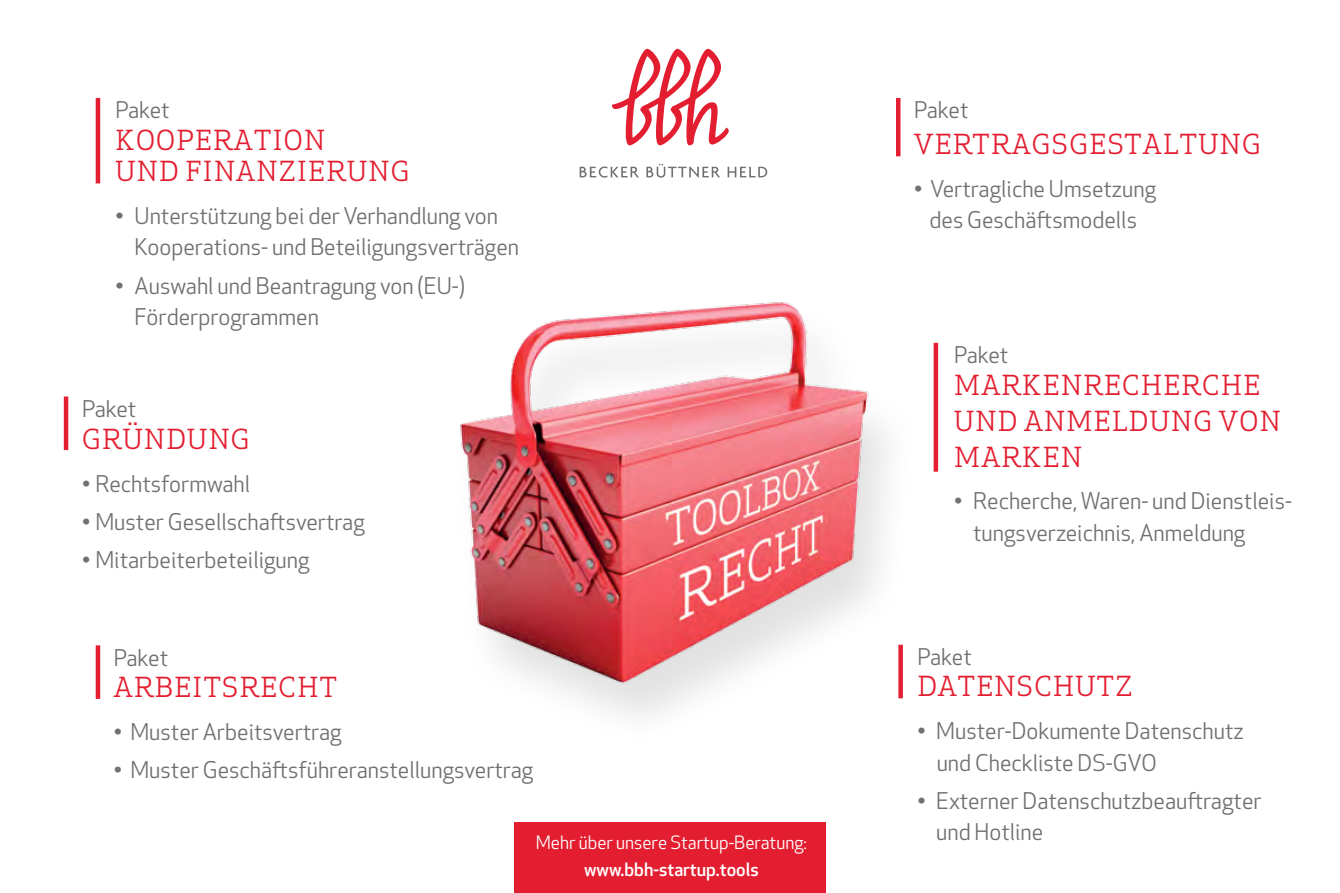
<style>
.page{position:relative;width:1340px;height:893px;background:#fff}
.page>*{position:absolute;margin:0;border:0;box-sizing:border-box;transform-origin:0 0}
.t1{font:27px/36px "Apex Serif";letter-spacing:.05em;color:#e31e30}
.t2{font:22.5px/31.5px "Apex New";color:#706f71}
.t3{font:18px "Apex New";color:#fff}
.t4{font:500 18px "Apex New";color:#fff}
</style>
<div class="page">
<img style="left:460px;top:302px;width:476px;height:414px">
<div style="left:514px;top:823px;width:311px;height:70px;background:#e31e30"></div>
<svg style="left:612px;top:49px;width:116px;height:96px"></svg>
<svg style="left:579px;top:164px;width:188px;height:14px"></svg>
<hr style="left:96px;top:98px;width:4px;height:85px;background:#e31e30">
<hr style="left:96px;top:645px;width:4px;height:54px;background:#e31e30">
<hr style="left:896px;top:98px;width:4px;height:58px;background:#e31e30">
<div style="left:933px;top:343px;width:5px;height:129px;background:#e31e30"></div>
<svg style="left:898px;top:645px;width:4px;height:53px"></svg>
<hr style="left:64px;top:396px;width:4px;height:54px;background:#e31e30">
<p class="t2" style="left:115px;top:94px;width:56px">Paket</p>
<p class="t1" style="left:115px;top:124px;width:295px;line-height:31.5px">KOOPERATION<br>UND FINANZIERUNG</p>
<p class="t2" style="left:135px;top:200px;width:386px;text-indent:-19px">• Unterstützung bei der Verhandlung von<br>Kooperations- und Beteiligungsverträgen</p>
<p class="t2" style="left:135px;top:270px;width:332px;text-indent:-19px">• Auswahl und Beantragung von (EU-)<br>Förderprogrammen</p>
<p class="t2" style="left:82px;top:393px;width:56px">Paket</p>
<p class="t1" style="left:82px;top:421px;width:169px">GRÜNDUNG</p>
<p class="t2" style="left:82px;top:468px;width:170px">• Rechtsformwahl</p>
<p class="t2" style="left:82px;top:506px;width:284px">• Muster Gesellschaftsvertrag</p>
<p class="t2" style="left:82px;top:544px;width:229px">• Mitarbeiterbeteiligung</p>
<p class="t2" style="left:114px;top:642px;width:56px">Paket</p>
<p class="t1" style="left:114px;top:669px;width:224px">ARBEITSRECHT</p>
<p class="t2" style="left:114px;top:716px;width:229px">• Muster Arbeitsvertrag</p>
<p class="t2" style="left:114px;top:754px;width:421px">• Muster Geschäftsführeranstellungsvertrag</p>
<p class="t3" style="left:536px;top:831px;width:273px">Mehr über unsere Startup-Beratung:</p>
<p class="t4" style="left:584px;top:857px;width:176px">www.bbh-startup.tools</p>
<p class="t2" style="left:914px;top:94px;width:56px">Paket</p>
<p class="t1" style="left:914px;top:126px;width:348px">VERTRAGSGESTALTUNG</p>
<p class="t2" style="left:914px;top:173px;width:243px;text-align:center">• Vertragliche Umsetzung des Geschäftsmodells</p>
<p class="t2" style="left:954px;top:339px;width:56px">Paket</p>
<p class="t1" style="left:954px;top:366px;width:328px">MARKENRECHERCHE<br>UND ANMELDUNG VON<br>MARKEN</p>
<p class="t2" style="left:973px;top:485px;width:320px;text-indent:-19px">• Recherche, Waren- und Dienstleis&shy;tungsverzeichnis, Anmeldung</p>
<p class="t2" style="left:917px;top:641px;width:56px">Paket</p>
<p class="t1" style="left:917px;top:668px;width:216px">DATENSCHUTZ</p>
<p class="t2" style="left:936px;top:715px;width:308px;text-indent:-19px">• Muster-Dokumente Datenschutz und Checkliste DS-GVO</p>
<p class="t2" style="left:936px;top:785px;width:327px;text-indent:-19px">• Externer Datenschutzbeauftragter und Hotline</p>
</div>
